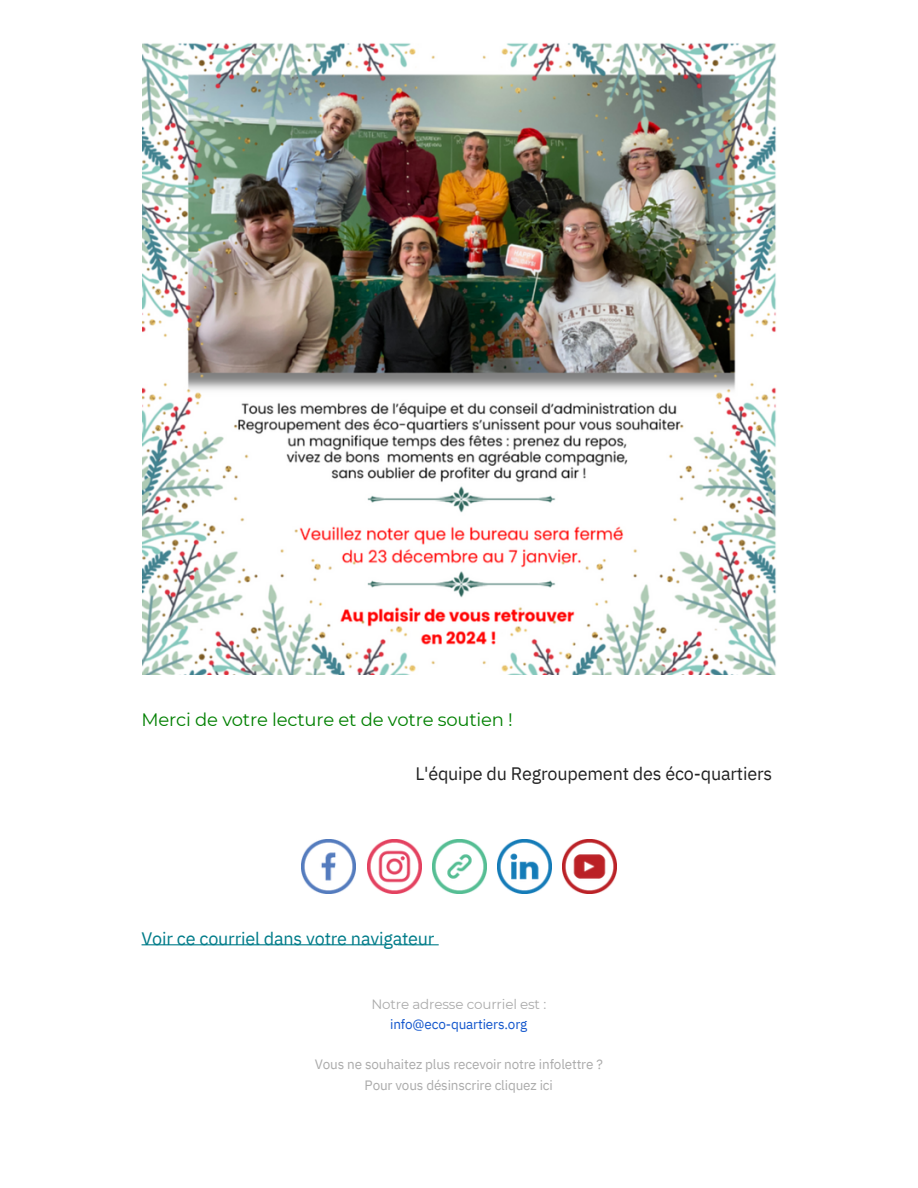
<style>
.page{position:relative;width:918px;height:1188px;background:#fff}
.page>*{position:absolute;margin:0;border:0;box-sizing:border-box;transform-origin:0 0}
.t1{font:18px "IBM Plex Sans";letter-spacing:-.01em;color:#222}
.t2{font:18px "Montserrat";letter-spacing:-.01em;color:#008000}
.t3{font:18px "IBM Plex Sans";letter-spacing:-.01em;color:#007c89}
.t4{font:13.5px/20.2px "IBM Plex Sans";letter-spacing:-.01em;color:#ababab;text-align:center}
.t5{font:13.5px "Montserrat";letter-spacing:-.01em;color:#ababab}
.t6{font:13.5px "IBM Plex Sans";letter-spacing:-.01em;color:#15c}
</style>
<div class="page">
<img style="left:142px;top:43px;width:634px;height:631px">
<img style="left:302px;top:840px;width:54px;height:54px">
<img style="left:367px;top:840px;width:54px;height:54px">
<img style="left:432px;top:840px;width:54px;height:54px">
<img style="left:498px;top:840px;width:54px;height:54px">
<img style="left:563px;top:840px;width:54px;height:54px">
<svg style="left:142px;top:944px;width:297px;height:1px"></svg>
<p class="t2" style="left:142px;top:709px;width:373px">Merci de votre lecture et de votre soutien !</p>
<p class="t1" style="left:415px;top:762px;width:358px">L'équipe du Regroupement des éco-quartiers</p>
<p class="t3" style="left:142px;top:926px;width:294px">Voir ce courriel dans votre navigateur</p>
<p class="t5" style="left:371px;top:996px;width:176px">Notre adresse courriel est :</p>
<p class="t6" style="left:390px;top:1015px;width:139px">info@eco-quartiers.org</p>
<p class="t4" style="left:315px;top:1054px;width:290px">Vous ne souhaitez plus recevoir notre infolettre ?<br>Pour vous désinscrire cliquez ici</p>
</div>
